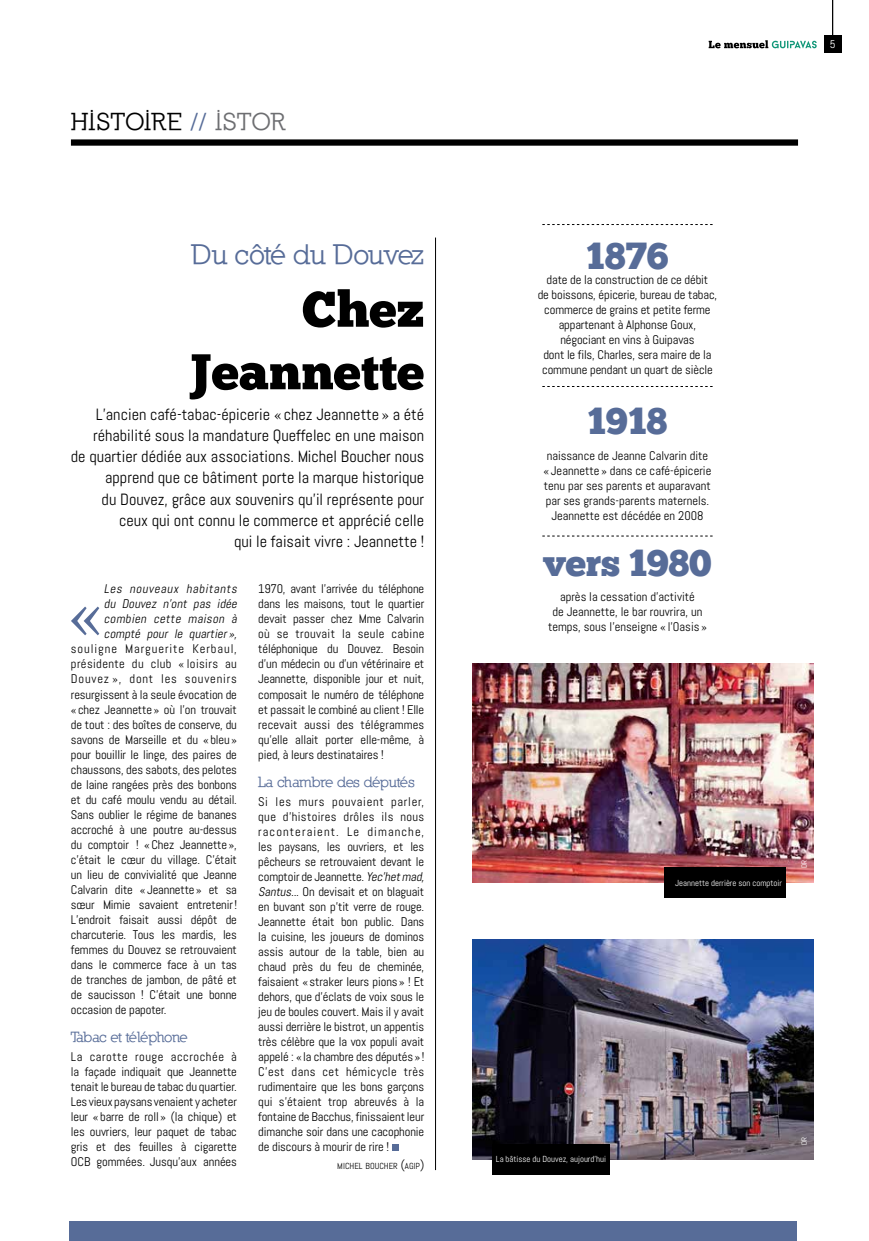
<style>
.page{position:relative;width:869px;height:1241px;background:#fff}
.page>*{position:absolute;margin:0;border:0;box-sizing:border-box;transform-origin:0 0}
.t1{font:76.75px "Abel";color:#576c98}
.t2{font:50px/62.5px "Chunk Five Ex";color:#000;text-align:right}
.t3{font:37.5px "Chunk Five Ex";letter-spacing:-.005em;color:#576c98}
.t4{font:700 28.75px "Nilland";letter-spacing:-.015em;color:#576c98}
.t5{font:700 25px "Nilland";letter-spacing:.015em;color:#000}
.t6{font:16.25px/21.2px "Abel";color:#000;text-align:right}
.t7{font:700 15px "Nilland";letter-spacing:-.035em;color:#576c98}
.t8{font:12.5px/15px "Abel";letter-spacing:-.01em;color:#000;text-align:justify}
.t9{font:italic 12.5px/15px "Abel";color:#000;text-align:justify}
.t10{font:11.25px "Abel";color:#fff}
.t11{font:8.75px "Abel";color:#fff}
.t12{font:8.75px "Abel";color:#000}
.t13{font:7.5px "Abel";color:#fff}
.s1{color:#576c98}
.s2{color:#6d6e71}
.s3{font-style:italic}
.s4{font-size:12.5px}
</style>
<div class="page">
<hr style="left:831px;top:0;width:1px;height:38px;background:#000">
<div style="left:823px;top:35px;width:18px;height:18px;background:#000"></div>
<svg style="left:708px;top:40px;width:108px;height:8px"></svg>
<div style="left:71px;top:139px;width:726px;height:7px;background:#000"></div>
<div style="left:70px;top:1221px;width:726px;height:19px;background:#576c98"></div>
<hr style="left:435px;top:237px;width:1px;height:932px;background:#000">
<svg style="left:392px;top:1144px;width:6px;height:6px"></svg>
<svg style="left:542px;top:386px;width:170px;height:1px"></svg>
<svg style="left:542px;top:535px;width:170px;height:1px"></svg>
<svg style="left:542px;top:224px;width:170px;height:1px"></svg>
<img style="left:472px;top:663px;width:341px;height:219px">
<div style="left:663px;top:867px;width:122px;height:30px;background:#000"></div>
<img style="left:472px;top:939px;width:341px;height:220px">
<div style="left:492px;top:1144px;width:117px;height:30px;background:#000"></div>
<h3 class="t5" style="left:71px;top:106px;width:215px">HISTOIRE <span class="s1">//</span> <span class="s2">ISTOR</span></h3>
<h3 class="t4" style="left:191px;top:237px;width:234px">Du côté du Douvez</h3>
<h2 class="t2" style="left:188px;top:277px;width:237px">Chez<br>Jeannette</h2>
<p class="t6" style="left:71px;top:403px;width:355px">L’ancien café-tabac-épicerie « chez Jeannette » a été réhabilité sous la mandature Queffelec en une maison<br>de quartier dédiée aux associations. Michel Boucher nous apprend que ce bâtiment porte la marque historique<br>du Douvez, grâce aux souvenirs qu’il représente pour ceux qui ont connu le commerce et apprécié celle<br>qui le faisait vivre : Jeannette !</p>
<p class="t9" style="left:104px;top:581px;width:137px">Les nouveaux habitants du Douvez n’ont pas idée combien cette maison à compté pour le quartier »,</p>
<p class="t8" style="left:71px;top:641px;width:167px">souligne Marguerite Kerbaul, présidente du club « loisirs au Douvez », dont les souvenirs resurgissent à la seule évocation de «chez Jeannette» où l’on trouvait de tout : des boîtes de conserve, du savons de Marseille et du «bleu» pour bouillir le linge, des paires de chaussons, des sabots, des pelotes de laine rangées près des bonbons et du café moulu vendu au détail.<br>Sans oublier le régime de bananes accroché à une poutre au-dessus du comptoir ! «Chez Jeannette», c’était le cœur du village. C’était un lieu de convivialité que Jeanne Calvarin dite «Jeannette» et sa sœur Mimie savaient entretenir!<br>L’endroit faisait aussi dépôt de charcuterie. Tous les mardis, les femmes du Douvez se retrouvaient dans le commerce face à un tas de tranches de jambon, de pâté et de saucisson ! C’était une bonne occasion de papoter.</p>
<p class="t7" style="left:71px;top:1028px;width:118px">Tabac et téléphone</p>
<p class="t8" style="left:71px;top:1048px;width:167px">La carotte rouge accrochée à la façade indiquait que Jeannette tenait le bureau de tabac du quartier.<br>Les vieux paysans venaient y acheter leur «barre de roll» (la chique) et les ouvriers, leur paquet de tabac gris et des feuilles à cigarette OCB gommées. Jusqu’aux années</p>
<h1 class="t1" style="left:68px;top:563px;width:38px">«</h1>
<p class="t8" style="left:258px;top:581px;width:167px">1970, avant l’arrivée du téléphone dans les maisons, tout le quartier devait passer chez Mme Calvarin où se trouvait la seule cabine téléphonique du Douvez. Besoin d’un médecin ou d’un vétérinaire et Jeannette, disponible jour et nuit, composait le numéro de téléphone et passait le combiné au client ! Elle recevait aussi des télégrammes qu’elle allait porter elle-même, à pied, à leurs destinataires !</p>
<p class="t7" style="left:258px;top:773px;width:158px">La chambre des députés</p>
<p class="t8" style="left:258px;top:793px;width:170px;text-align:left">Si les murs pouvaient parler, que d’histoires drôles ils nous raconteraient. Le dimanche, les paysans, les ouvriers, et les pêcheurs se retrouvaient devant le comptoir de Jeannette. <span class="s3">Yec’hetmad, Santus...</span> On devisait et on blaguait en buvant son p’tit verre de rouge.<br>Jeannette était bon public. Dans la cuisine, les joueurs de dominos assis autour de la table, bien au chaud près du feu de cheminée, faisaient «straker leurs pions» ! Et dehors, que d’éclats de voix sous le jeu de boules couvert. Mais il y avait aussi derrière le bistrot, un appentis très célèbre que la vox populi avait appelé : «la chambre des députés»!<br>C’est dans cet hémicycle très rudimentaire que les bons garçons qui s’étaient trop abreuvés à la fontaine de Bacchus, finissaient leur dimanche soir dans une cacophonie de discours à mourir de rire !</p>
<p class="t12" style="left:337px;top:1159px;width:88px">MICHEL BOUCHER <span class="s4">(</span>AGIP<span class="s4">)</span></p>
<h3 class="t3" style="left:586px;top:227px;width:84px">1876</h3>
<p class="t8" style="left:537px;top:272px;width:181px;text-align:center">date de la construction de ce débit<br>de boissons, épicerie, bureau de tabac, commerce de grains et petite ferme appartenant à Alphonse Goux, négociant en vins à Guipavas<br>dont le fils, Charles, sera maire de la commune pendant un quart de siècle</p>
<h3 class="t3" style="left:587px;top:393px;width:82px">1918</h3>
<p class="t8" style="left:543px;top:448px;width:169px;text-align:center">naissance de Jeanne Calvarin dite « Jeannette » dans ce café-épicerie tenu par ses parents et auparavant par ses grands-parents maternels.<br>Jeannette est décédée en 2008</p>
<h3 class="t3" style="left:543px;top:534px;width:170px">vers 1980</h3>
<p class="t8" style="left:547px;top:589px;width:160px;text-align:center">après la cessation d’activité<br>de Jeannette, le bar rouvrira, un temps, sous l’enseigne « l’Oasis »</p>
<p class="t10" style="left:829px;top:37px;width:7px">5</p>
<p class="t11" style="left:674px;top:876px;width:108px">Jeannette derrière son comptoir</p>
<p class="t13" style="left:799px;top:868px;width:9px;rotate:-90deg">DR</p>
<p class="t11" style="left:495px;top:1153px;width:111px">La bâtisse du Douvez, aujourd’hui</p>
<p class="t13" style="left:799px;top:1144px;width:9px;rotate:-90deg">DR</p>
</div>
